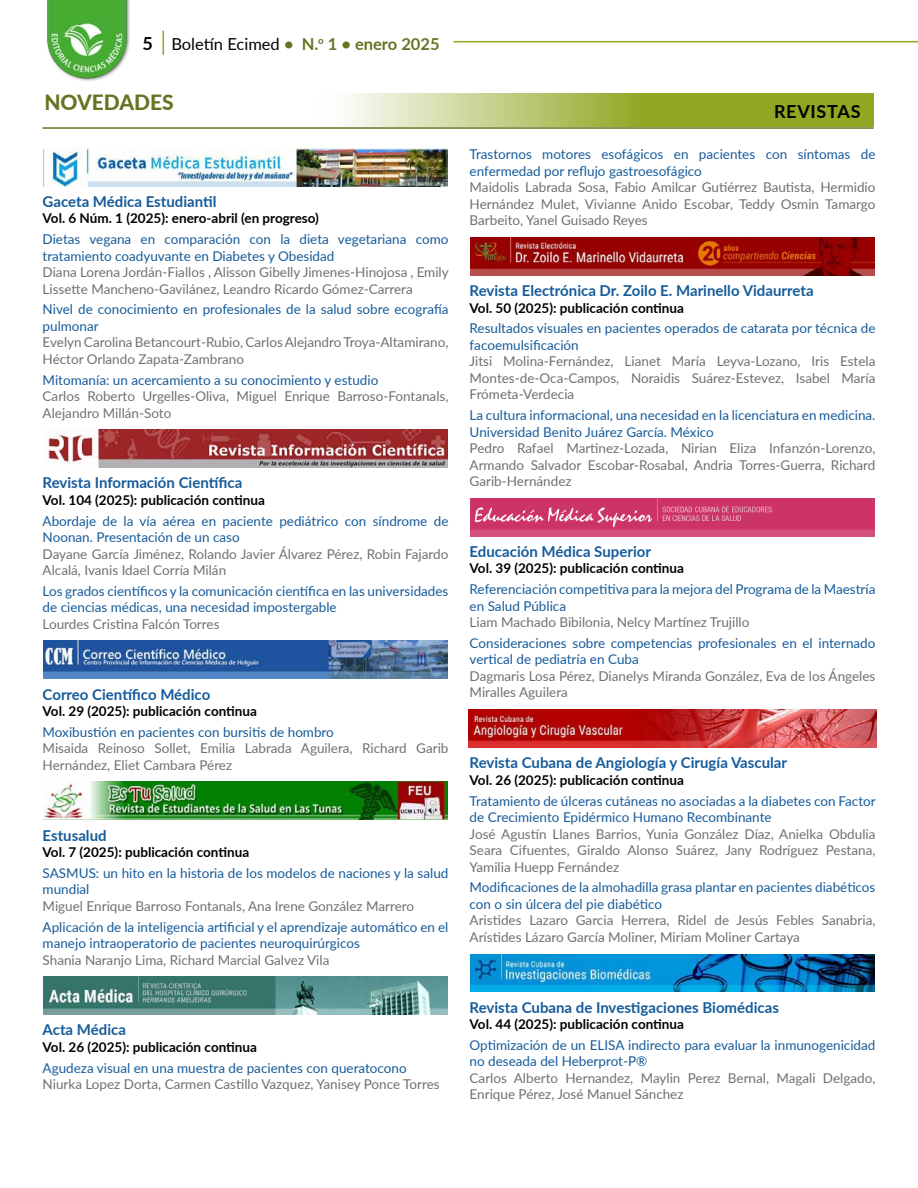
<style>
.page{position:relative;width:918px;height:1188px;background:#fff}
.page>*{position:absolute;margin:0;border:0;box-sizing:border-box;transform-origin:0 0}
.t1{font:800 21px "Lato";color:#637523}
.t2{font:700 18px "Lato";letter-spacing:.04em;color:#000}
.t3{font:700 16.5px "Lato";color:#637523}
.t4{font:700 15px "Lato";color:#165b9a}
.t5{font:13.5px/16.5px "Lato";color:#707070}
.t6{font:13.5px/16.5px "Lato";color:#165b9a}
.t7{font:700 13.5px "Lato";color:#000}
.s1{font-weight:400;color:#000}
</style>
<div class="page">
<hr style="left:453px;top:41px;width:465px;height:1px;background:#91a723">
<img style="left:46px;top:0;width:84px;height:81px">
<svg style="left:163px;top:31px;width:1px;height:24px"></svg>
<svg style="left:346px;top:94px;width:528px;height:33px;background:#aebe5e"></svg>
<hr style="left:43px;top:127px;width:831px;height:2px;background:#637523">
<img style="left:44px;top:148px;width:404px;height:38px">
<img style="left:46px;top:430px;width:402px;height:38px">
<img style="left:44px;top:641px;width:404px;height:38px">
<img style="left:44px;top:782px;width:404px;height:38px">
<img style="left:44px;top:977px;width:404px;height:38px">
<img style="left:471px;top:237px;width:404px;height:38px">
<img style="left:471px;top:498px;width:404px;height:38px">
<img style="left:468px;top:709px;width:409px;height:39px">
<img style="left:471px;top:954px;width:404px;height:38px">
<h2 class="t2" style="left:142px;top:30px;width:12px">5</h2>
<p class="t3" style="left:171px;top:31px;width:270px"><span class="s1">Boletín Ecimed</span> • N.<sup>o</sup> 1 • enero 2025</p>
<h1 class="t1" style="left:44px;top:87px;width:131px">NOVEDADES</h1>
<p class="t4" style="left:43px;top:190px;width:175px">Gaceta Médica Estudiantil</p>
<p class="t7" style="left:43px;top:209px;width:278px">Vol. 6 Núm. 1 (2025): enero-abril (en progreso)</p>
<p class="t6" style="left:43px;top:230px;width:407px">Dietas vegana en comparación con la dieta vegetariana como tratamiento coadyuvante en Diabetes y Obesidad</p>
<p class="t5" style="left:43px;top:263px;width:408px">Diana Lorena Jordán-Fiallos , Alisson Gibelly Jimenes-Hinojosa , Emily<br>Lissette Mancheno-Gavilánez, Leandro Ricardo Gómez-Carrera</p>
<p class="t6" style="left:43px;top:301px;width:407px">Nivel de conocimiento en profesionales de la salud sobre ecografía pulmonar</p>
<p class="t5" style="left:43px;top:334px;width:407px">Evelyn Carolina Betancourt-Rubio, Carlos Alejandro Troya-Altamirano,<br>Héctor Orlando Zapata-Zambrano</p>
<p class="t6" style="left:43px;top:371px;width:337px">Mitomanía: un acercamiento a su conocimiento y estudio</p>
<p class="t5" style="left:43px;top:387px;width:407px">Carlos Roberto Urgelles-Oliva, Miguel Enrique Barroso-Fontanals,<br>Alejandro Millán-Soto</p>
<p class="t4" style="left:43px;top:472px;width:201px">Revista Información Científica</p>
<p class="t7" style="left:43px;top:490px;width:224px">Vol. 104 (2025): publicación continua</p>
<p class="t6" style="left:43px;top:512px;width:407px">Abordaje de la vía aérea en paciente pediátrico con síndrome de<br>Noonan. Presentación de un caso</p>
<p class="t5" style="left:43px;top:545px;width:407px">Dayane García Jiménez, Rolando Javier Álvarez Pérez, Robin Fajardo<br>Alcalá, Ivanis Idael Corría Milán</p>
<p class="t6" style="left:43px;top:582px;width:407px">Los grados científicos y la comunicación científica en las universidades de ciencias médicas, una necesidad impostergable</p>
<p class="t5" style="left:43px;top:615px;width:178px">Lourdes Cristina Falcón Torres</p>
<p class="t4" style="left:43px;top:683px;width:169px">Correo Científico Médico</p>
<p class="t7" style="left:43px;top:701px;width:216px">Vol. 29 (2025): publicación continua</p>
<p class="t6" style="left:43px;top:723px;width:293px">Moxibustión en pacientes con bursitis de hombro</p>
<p class="t5" style="left:43px;top:740px;width:407px">Misaida Reinoso Sollet, Emilia Labrada Aguilera, Richard Garib<br>Hernández, Eliet Cambara Pérez</p>
<p class="t4" style="left:43px;top:824px;width:66px">Estusalud</p>
<p class="t7" style="left:43px;top:842px;width:208px">Vol. 7 (2025): publicación continua</p>
<p class="t6" style="left:43px;top:864px;width:407px">SASMUS: un hito en la historia de los modelos de naciones y la salud mundial</p>
<p class="t5" style="left:43px;top:897px;width:373px">Miguel Enrique Barroso Fontanals, Ana Irene González Marrero</p>
<p class="t6" style="left:43px;top:918px;width:407px">Aplicación de la inteligencia artificial y el aprendizaje automático en el manejo intraoperatorio de pacientes neuroquirúrgicos</p>
<p class="t5" style="left:43px;top:951px;width:288px">Shania Naranjo Lima, Richard Marcial Galvez Vila</p>
<p class="t4" style="left:43px;top:1019px;width:85px">Acta Médica</p>
<p class="t7" style="left:43px;top:1037px;width:216px">Vol. 26 (2025): publicación continua</p>
<p class="t6" style="left:43px;top:1059px;width:366px">Agudeza visual en una muestra de pacientes con queratocono</p>
<p class="t5" style="left:43px;top:1075px;width:399px">Niurka Lopez Dorta, Carmen Castillo Vazquez, Yanisey Ponce Torres</p>
<h2 class="t2" style="left:774px;top:98px;width:88px">REVISTAS</h2>
<p class="t6" style="left:470px;top:146px;width:407px">Trastornos motores esofágicos en pacientes con síntomas de enfermedad por reflujo gastroesofágico</p>
<p class="t5" style="left:470px;top:179px;width:407px;text-align:justify">Maidolis Labrada Sosa, Fabio Amilcar Gutiérrez Bautista, Hermidio Hernández Mulet, Vivianne Anido Escobar, Teddy Osmin Tamargo Barbeito, Yanel Guisado Reyes</p>
<p class="t4" style="left:470px;top:280px;width:346px">Revista Electrónica Dr. Zoilo E. Marinello Vidaurreta</p>
<p class="t7" style="left:470px;top:298px;width:216px">Vol. 50 (2025): publicación continua</p>
<p class="t6" style="left:470px;top:320px;width:407px">Resultados visuales en pacientes operados de catarata por técnica de facoemulsificación</p>
<p class="t5" style="left:470px;top:353px;width:407px;text-align:justify">Jitsi Molina-Fernández, Lianet María Leyva-Lozano, Iris Estela Montes-de-Oca-Campos, Noraidis Suárez-Estevez, Isabel María Frómeta-Verdecia</p>
<p class="t6" style="left:470px;top:406px;width:407px">La cultura informacional, una necesidad en la licenciatura en medicina.<br>Universidad Benito Juárez García. México</p>
<p class="t5" style="left:470px;top:439px;width:407px;text-align:justify">Pedro Rafael Martinez-Lozada, Nirian Eliza Infanzón-Lorenzo, Armando Salvador Escobar-Rosabal, Andria Torres-Guerra, Richard Garib-Hernández</p>
<p class="t4" style="left:470px;top:540px;width:183px">Educación Médica Superior</p>
<p class="t7" style="left:470px;top:558px;width:216px">Vol. 39 (2025): publicación continua</p>
<p class="t6" style="left:470px;top:580px;width:407px">Referenciación competitiva para la mejora del Programa de la Maestría en Salud Pública</p>
<p class="t5" style="left:470px;top:613px;width:281px">Liam Machado Bibilonia, Nelcy Martínez Trujillo</p>
<p class="t6" style="left:470px;top:634px;width:407px">Consideraciones sobre competencias profesionales en el internado vertical de pediatría en Cuba</p>
<p class="t5" style="left:470px;top:667px;width:407px">Dagmaris Losa Pérez, Dianelys Miranda González, Eva de los Ángeles<br>Miralles Aguilera</p>
<p class="t4" style="left:470px;top:752px;width:319px">Revista Cubana de Angiología y Cirugía Vascular</p>
<p class="t7" style="left:470px;top:770px;width:216px">Vol. 26 (2025): publicación continua</p>
<p class="t6" style="left:470px;top:792px;width:408px">Tratamiento de úlceras cutáneas no asociadas a la diabetes con Factor de Crecimiento Epidérmico Humano Recombinante</p>
<p class="t5" style="left:470px;top:825px;width:407px;text-align:justify">José Agustín Llanes Barrios, Yunia González Díaz, Anielka Obdulia Seara Cifuentes, Giraldo Alonso Suárez, Jany Rodríguez Pestana, Yamilia Huepp Fernández</p>
<p class="t6" style="left:470px;top:879px;width:407px">Modificaciones de la almohadilla grasa plantar en pacientes diabéticos con o sin úlcera del pie diabético</p>
<p class="t5" style="left:470px;top:912px;width:407px">Aristides Lazaro Garcia Herrera, Ridel de Jesús Febles Sanabria,<br>Arístides Lázaro García Moliner, Miriam Moliner Cartaya</p>
<p class="t4" style="left:470px;top:996px;width:311px">Revista Cubana de Investigaciones Biomédicas</p>
<p class="t7" style="left:470px;top:1014px;width:216px">Vol. 44 (2025): publicación continua</p>
<p class="t6" style="left:470px;top:1036px;width:407px">Optimización de un ELISA indirecto para evaluar la inmunogenicidad no deseada del Heberprot-P®</p>
<p class="t5" style="left:470px;top:1069px;width:407px">Carlos Alberto Hernandez, Maylin Perez Bernal, Magali Delgado,<br>Enrique Pérez, José Manuel Sánchez</p>
</div>
